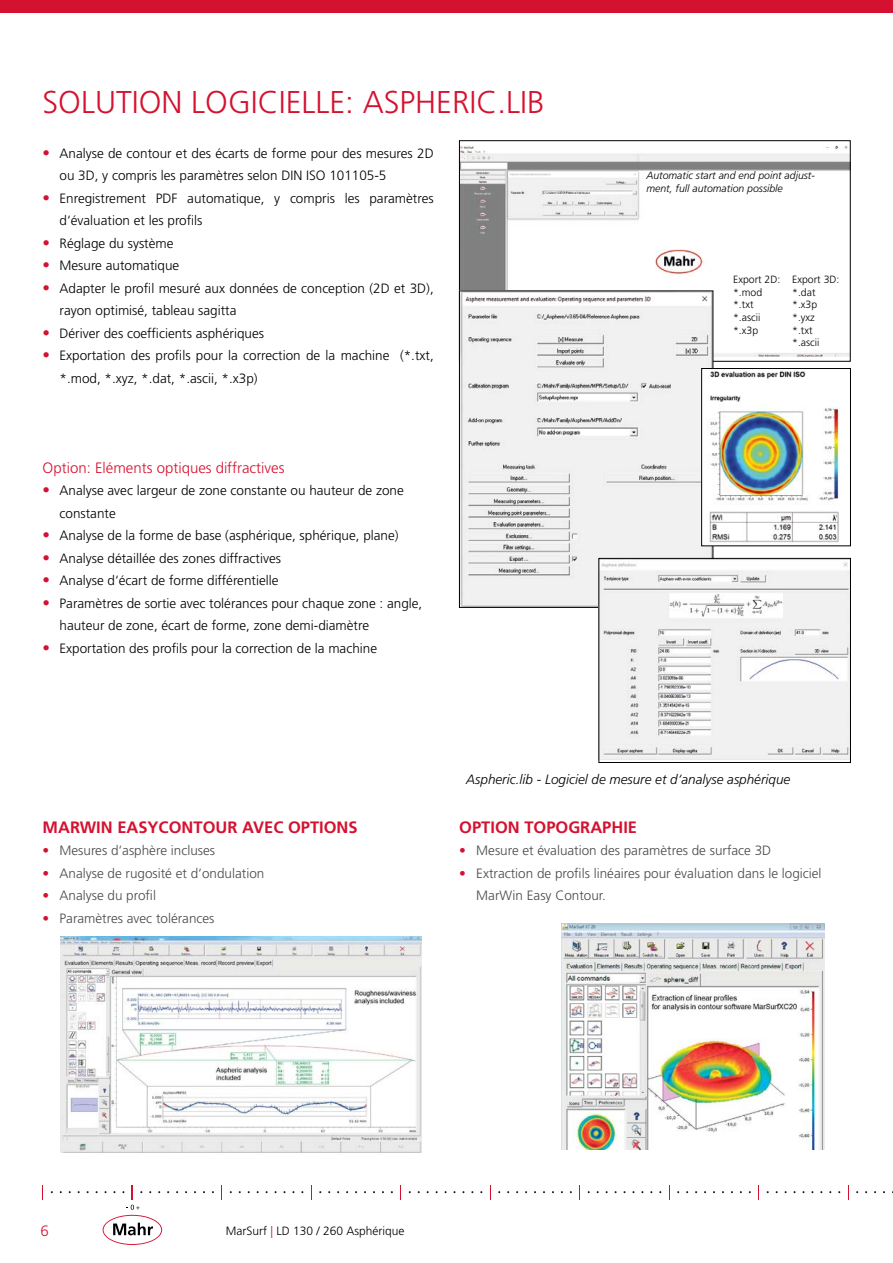
<style>
.page{position:relative;width:893px;height:1263px;background:#fff}
.page>*{position:absolute;margin:0;border:0;box-sizing:border-box;transform-origin:0 0}
.Headline_1{font:300 31.5px "Frutiger LT Pro";color:#d51130}
.Subheadline{font:700 16.5px "Frutiger LT Pro";color:#d51130}
.Zwischenhead{font:300 15px "Frutiger LT Pro";color:#d51130}
.t1{font:300 13.5px/22.5px "Frutiger LT Pro";color:#000}
.Aufzählungen_rot{font:300 13.5px/22.5px "Frutiger LT Pro";color:#4a4a49}
.Tabellenkopfzeile{font:italic 300 13.5px "Frutiger LT Pro";color:#000}
.t2{font:300 12px "Frutiger LT Pro";color:#000}
.Tabellenkopfzeile-2{font:300 10.5px "Frutiger LT Pro";color:#000}
.Tabellenkopfzeile-3{font:italic 300 10.5px/12.6px "Frutiger LT Pro";color:#000}
.s1{font-size:15px;color:#d51130}
.s2{color:#d51130}
</style>
<div class="page">
<img style="left:562px;top:923px;width:263px;height:226px">
<img style="left:461px;top:145px;width:387px;height:212px">
<div style="left:459px;top:140px;width:391px;height:221px;border:1px solid #000"></div>
<img style="left:461px;top:293px;width:250px;height:313px">
<img style="left:601px;top:560px;width:248px;height:200px">
<div style="left:599px;top:558px;width:252px;height:205px;border:1px solid #000"></div>
<img style="left:703px;top:370px;width:137px;height:174px">
<div style="left:701px;top:368px;width:150px;height:178px;border:1px solid #000"></div>
<img style="left:60px;top:936px;width:361px;height:217px">
<div style="left:0;top:0;width:893px;height:13px;background:#d51130"></div>
<svg style="left:132px;top:1185px;width:1px;height:14px"></svg>
<svg style="left:221px;top:1185px;width:1px;height:14px"></svg>
<svg style="left:311px;top:1185px;width:1px;height:14px"></svg>
<svg style="left:400px;top:1185px;width:1px;height:14px"></svg>
<svg style="left:490px;top:1185px;width:1px;height:14px"></svg>
<svg style="left:579px;top:1185px;width:1px;height:14px"></svg>
<svg style="left:669px;top:1185px;width:1px;height:14px"></svg>
<svg style="left:758px;top:1185px;width:1px;height:14px"></svg>
<svg style="left:848px;top:1185px;width:1px;height:15px"></svg>
<svg style="left:103px;top:1205px;width:59px;height:40px"></svg>
<p class="Headline_1" style="left:43px;top:83px;width:504px">SOLUTION LOGICIELLE: ASPHERIC.LIB</p>
<p class="t1" style="left:60px;top:142px;width:376px;text-indent:-17px"><span class="s1">•</span> Analyse de contour et des écarts de forme pour des mesures 2D ou 3D, y compris les paramètres selon DIN ISO 101105-5</p>
<p class="t1" style="left:60px;top:187px;width:376px;text-indent:-17px"><span class="s1">•</span> Enregistrement PDF automatique, y compris les paramètres d‘évaluation et les profils</p>
<p class="t1" style="left:43px;top:232px;width:133px"><span class="s1">•</span> Réglage du système</p>
<p class="t1" style="left:43px;top:254px;width:138px"><span class="s1">•</span> Mesure automatique</p>
<p class="t1" style="left:60px;top:277px;width:376px;text-indent:-17px"><span class="s1">•</span> Adapter le profil mesuré aux données de conception (2D et 3D), rayon optimisé, tableau sagitta</p>
<p class="t1" style="left:43px;top:322px;width:223px"><span class="s1">•</span> Dériver des coefficients asphériques</p>
<p class="t1" style="left:60px;top:344px;width:376px;text-indent:-17px"><span class="s1">•</span> Exportation des profils pour la correction de la machine (*.txt, *.mod, *.xyz, *.dat, *.ascii, *.x3p)</p>
<p class="Zwischenhead" style="left:43px;top:459px;width:243px">Option: Eléments optiques diffractives</p>
<p class="t1" style="left:60px;top:479px;width:346px;text-indent:-17px"><span class="s1">•</span> Analyse avec largeur de zone constante ou hauteur de zone constante</p>
<p class="t1" style="left:43px;top:524px;width:358px"><span class="s1">•</span> Analyse de la forme de base (asphérique, sphérique, plane)</p>
<p class="t1" style="left:43px;top:547px;width:240px"><span class="s1">•</span> Analyse détaillée des zones diffractives</p>
<p class="t1" style="left:43px;top:569px;width:238px"><span class="s1">•</span> Analyse d‘écart de forme différentielle</p>
<p class="t1" style="left:60px;top:592px;width:364px;text-indent:-17px"><span class="s1">•</span> Paramètres de sortie avec tolérances pour chaque zone : angle, hauteur de zone, écart de forme, zone demi-diamètre</p>
<p class="t1" style="left:43px;top:637px;width:336px"><span class="s1">•</span> Exportation des profils pour la correction de la machine</p>
<p class="Tabellenkopfzeile-3" style="left:646px;top:169px;width:170px">Automatic start and end point adjust&shy;ment, full automation possible</p>
<p class="Tabellenkopfzeile-2" style="left:733px;top:273px;width:49px">Export 2D:</p>
<p class="Tabellenkopfzeile-2" style="left:733px;top:286px;width:31px">*.mod</p>
<p class="Tabellenkopfzeile-2" style="left:733px;top:299px;width:22px">*.txt</p>
<p class="Tabellenkopfzeile-2" style="left:733px;top:311px;width:29px">*.ascii</p>
<p class="Tabellenkopfzeile-2" style="left:733px;top:324px;width:27px">*.x3p</p>
<p class="Tabellenkopfzeile-2" style="left:792px;top:273px;width:49px">Export 3D:</p>
<p class="Tabellenkopfzeile-2" style="left:792px;top:286px;width:25px">*.dat</p>
<p class="Tabellenkopfzeile-2" style="left:792px;top:299px;width:27px">*.x3p</p>
<p class="Tabellenkopfzeile-2" style="left:792px;top:311px;width:24px">*.yxz</p>
<p class="Tabellenkopfzeile-2" style="left:792px;top:324px;width:22px">*.txt</p>
<p class="Tabellenkopfzeile-2" style="left:792px;top:336px;width:29px">*.ascii</p>
<p class="Subheadline" style="left:43px;top:817px;width:317px">MARWIN EASYCONTOUR AVEC OPTIONS</p>
<p class="Aufzählungen_rot" style="left:43px;top:839px;width:174px"><span class="s2">•</span> Mesures d‘asphère incluses</p>
<p class="Aufzählungen_rot" style="left:43px;top:862px;width:223px"><span class="s2">•</span> Analyse de rugosité et d‘ondulation</p>
<p class="Aufzählungen_rot" style="left:43px;top:884px;width:115px"><span class="s2">•</span> Analyse du profil</p>
<p class="Aufzählungen_rot" style="left:43px;top:907px;width:173px"><span class="s2">•</span> Paramètres avec tolérances</p>
<p class="Tabellenkopfzeile" style="left:466px;top:771px;width:326px">Aspheric.lib - Logiciel de mesure et d‘analyse asphérique</p>
<p class="Subheadline" style="left:459px;top:817px;width:179px">OPTION TOPOGRAPHIE</p>
<p class="Aufzählungen_rot" style="left:459px;top:839px;width:314px"><span class="s2">•</span> Mesure et évaluation des paramètres de surface 3D</p>
<p class="Aufzählungen_rot" style="left:476px;top:862px;width:347px;text-indent:-17px"><span class="s2">•</span> Extraction de profils linéaires pour évaluation dans le logiciel<br>MarWin Easy Contour.</p>
<p class="Zwischenhead" style="left:40px;top:1222px;width:10px">6</p>
<p class="t2" style="left:226px;top:1224px;width:180px">MarSurf <span class="s2">|</span> LD 130 / 260 Asphérique</p>
</div>
